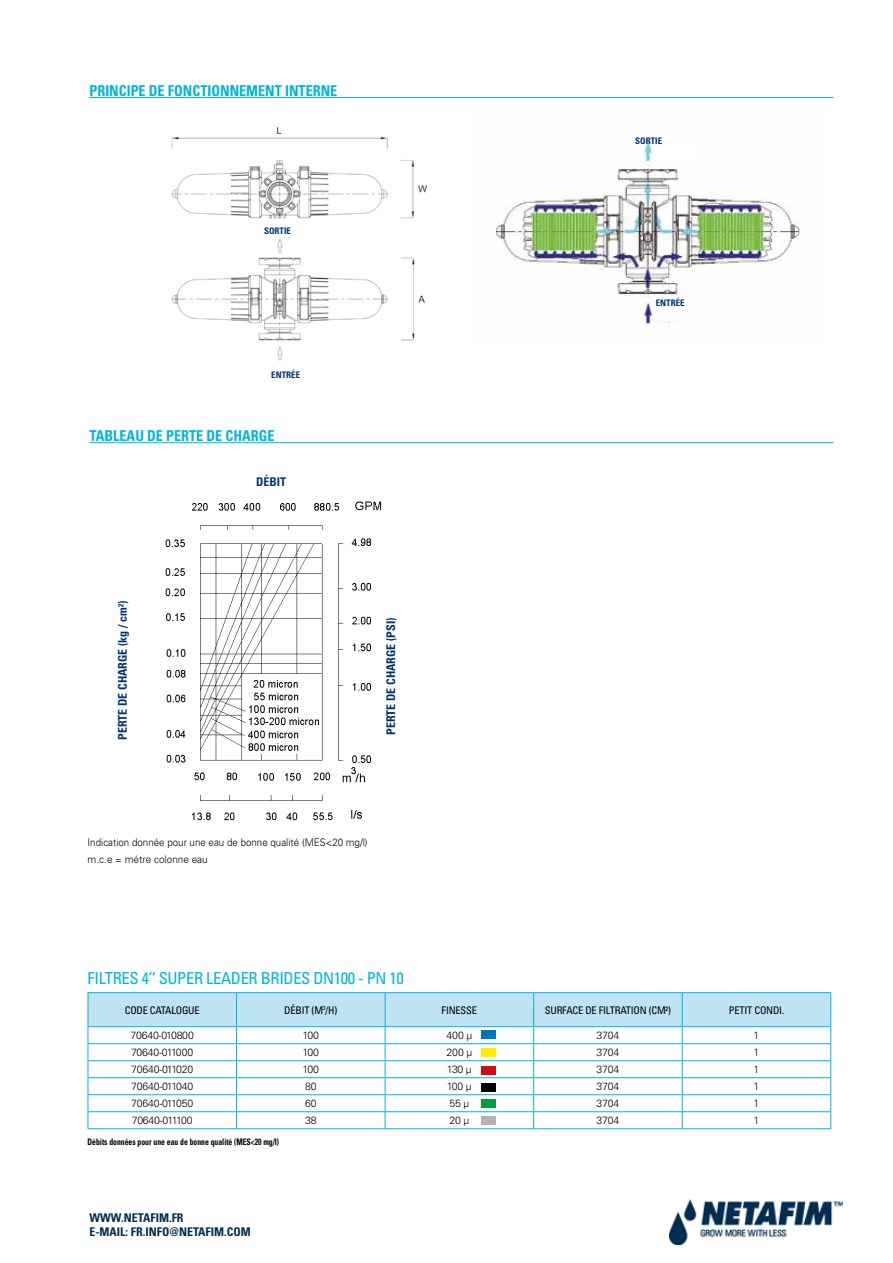
<style>
.page{position:relative;width:893px;height:1263px;background:#fff}
.page>*{position:absolute;margin:0;border:0;box-sizing:border-box;transform-origin:0 0}
.t1{font:condensed 16.5px "Univers LT Std";letter-spacing:-.02em;color:#00b5d8}
.t2{font:700 condensed 15px "Univers LT Std";color:#00b5d8;scale:.95 1}
.t3{font:700 condensed 12px "Univers LT Std";color:#00346e}
.t4{font:700 condensed 12px/14.4px "Univers LT Std";color:#002e51}
.t5{font:300 10.5px "Univers LT Std";letter-spacing:-.02em;color:#000}
.t6{font:300 10.5px/16.6px "Univers LT Std";color:#000;scale:.93 1}
.t7{font:condensed 10.5px "Univers LT Std";letter-spacing:-.02em;color:#000}
.t8{font:700 condensed 9px "Univers LT Std";color:#000;scale:.85 1}
.t9{font:700 condensed 9px "Univers LT Std";color:#00346e}
</style>
<div class="page">
<hr style="left:89px;top:97px;width:744px;height:1px;background:#00b5d8">
<hr style="left:89px;top:442px;width:744px;height:1px;background:#00b5d8">
<img style="left:495px;top:140px;width:306px;height:185px">
<img style="left:171px;top:126px;width:257px;height:235px">
<div style="left:285px;top:348px;width:29px;height:14px;background:#fff"></div>
<div style="left:655px;top:307px;width:28px;height:14px;background:#fff"></div>
<div style="left:285px;top:240px;width:38px;height:14px;background:#fff"></div>
<div style="left:654px;top:146px;width:38px;height:14px;background:#fff"></div>
<img style="left:165px;top:501px;width:217px;height:320px">
<div style="left:379px;top:552px;width:28px;height:161px;background:#fff"></div>
<hr style="left:88px;top:992px;width:149px;height:1px;background:#00b5d8">
<hr style="left:237px;top:992px;width:148px;height:1px;background:#00b5d8">
<hr style="left:385px;top:992px;width:149px;height:1px;background:#00b5d8">
<hr style="left:534px;top:992px;width:148px;height:1px;background:#00b5d8">
<hr style="left:682px;top:992px;width:149px;height:1px;background:#00b5d8">
<svg style="left:88px;top:993px;width:743px;height:135px"></svg>
<hr style="left:88px;top:1043px;width:149px;height:1px;background:#00b5d8">
<hr style="left:237px;top:1043px;width:148px;height:1px;background:#00b5d8">
<hr style="left:385px;top:1043px;width:149px;height:1px;background:#00b5d8">
<hr style="left:534px;top:1043px;width:148px;height:1px;background:#00b5d8">
<hr style="left:682px;top:1043px;width:149px;height:1px;background:#00b5d8">
<hr style="left:88px;top:1060px;width:149px;height:1px;background:#00b5d8">
<hr style="left:237px;top:1060px;width:148px;height:1px;background:#00b5d8">
<hr style="left:385px;top:1060px;width:149px;height:1px;background:#00b5d8">
<hr style="left:534px;top:1060px;width:148px;height:1px;background:#00b5d8">
<hr style="left:682px;top:1060px;width:149px;height:1px;background:#00b5d8">
<hr style="left:88px;top:1077px;width:149px;height:1px;background:#00b5d8">
<hr style="left:237px;top:1077px;width:148px;height:1px;background:#00b5d8">
<hr style="left:385px;top:1077px;width:149px;height:1px;background:#00b5d8">
<hr style="left:534px;top:1077px;width:148px;height:1px;background:#00b5d8">
<hr style="left:682px;top:1077px;width:149px;height:1px;background:#00b5d8">
<hr style="left:88px;top:1094px;width:149px;height:1px;background:#00b5d8">
<hr style="left:237px;top:1094px;width:148px;height:1px;background:#00b5d8">
<hr style="left:385px;top:1094px;width:149px;height:1px;background:#00b5d8">
<hr style="left:534px;top:1094px;width:148px;height:1px;background:#00b5d8">
<hr style="left:682px;top:1094px;width:149px;height:1px;background:#00b5d8">
<hr style="left:88px;top:1111px;width:149px;height:1px;background:#00b5d8">
<hr style="left:237px;top:1111px;width:148px;height:1px;background:#00b5d8">
<hr style="left:385px;top:1111px;width:149px;height:1px;background:#00b5d8">
<hr style="left:534px;top:1111px;width:148px;height:1px;background:#00b5d8">
<hr style="left:682px;top:1111px;width:149px;height:1px;background:#00b5d8">
<hr style="left:88px;top:1128px;width:149px;height:1px;background:#00b5d8">
<hr style="left:237px;top:1128px;width:148px;height:1px;background:#00b5d8">
<hr style="left:385px;top:1128px;width:149px;height:1px;background:#00b5d8">
<hr style="left:534px;top:1128px;width:148px;height:1px;background:#00b5d8">
<hr style="left:682px;top:1128px;width:149px;height:1px;background:#00b5d8">
<div style="left:481px;top:1048px;width:14px;height:9px;background:#ffed00"></div>
<div style="left:481px;top:1030px;width:15px;height:9px;background:#0075b7"></div>
<div style="left:481px;top:1066px;width:14px;height:8px;background:#d20a11"></div>
<div style="left:481px;top:1083px;width:14px;height:8px;background:#000"></div>
<div style="left:481px;top:1099px;width:14px;height:9px;background:#009e3d"></div>
<div style="left:481px;top:1116px;width:15px;height:9px;background:#b3b2b2"></div>
<img style="left:669px;top:1199px;width:173px;height:45px">
<h2 class="t2" style="left:89px;top:81px;width:262px">PRINCIPE DE FONCTIONNEMENT INTERNE</h2>
<p class="t9" style="left:264px;top:225px;width:29px">SORTIE</p>
<p class="t9" style="left:271px;top:369px;width:31px">ENTRÉE</p>
<h2 class="t2" style="left:89px;top:426px;width:196px">TABLEAU DE PERTE DE CHARGE</h2>
<p class="t3" style="left:256px;top:474px;width:31px">DÉBIT</p>
<p class="t3" style="left:115px;top:740px;width:141px;rotate:-90deg">PERTE DE CHARGE (kg / cm²)</p>
<p class="t3" style="left:384px;top:735px;width:119px;rotate:-90deg">PERTE DE CHARGE (PSI)</p>
<p class="t6" style="left:88px;top:834px;width:303px">Indication donnée pour une eau de bonne qualité (MES&lt;20 mg/l) m.c.e = métre colonne eau</p>
<p class="t9" style="left:635px;top:135px;width:29px">SORTIE</p>
<p class="t9" style="left:656px;top:297px;width:31px">ENTRÉE</p>
<h1 class="t1" style="left:88px;top:968px;width:318px">FILTRES 4’’ SUPER LEADER BRIDES DN100 - PN 10</h1>
<p class="t7" style="left:125px;top:1003px;width:77px">CODE CATALOGUE</p>
<p class="t7" style="left:284px;top:1003px;width:54px">DÉBIT (M<sup>3</sup>/H)</p>
<p class="t7" style="left:442px;top:1003px;width:37px">FINESSE</p>
<p class="t7" style="left:545px;top:1003px;width:128px">SURFACE DE FILTRATION (CM²)</p>
<p class="t7" style="left:729px;top:1003px;width:57px">PETIT CONDI.</p>
<p class="t5" style="left:131px;top:1029px;width:65px">70640-010800</p>
<p class="t5" style="left:303px;top:1029px;width:18px">100</p>
<p class="t5" style="left:447px;top:1029px;width:27px">400 µ</p>
<p class="t5" style="left:597px;top:1029px;width:24px">3704</p>
<p class="t5" style="left:754px;top:1029px;width:7px">1</p>
<p class="t5" style="left:131px;top:1046px;width:64px">70640-011000</p>
<p class="t5" style="left:303px;top:1046px;width:18px">100</p>
<p class="t5" style="left:447px;top:1046px;width:27px">200 µ</p>
<p class="t5" style="left:597px;top:1046px;width:24px">3704</p>
<p class="t5" style="left:754px;top:1046px;width:7px">1</p>
<p class="t5" style="left:131px;top:1063px;width:64px">70640-011020</p>
<p class="t5" style="left:303px;top:1063px;width:18px">100</p>
<p class="t5" style="left:447px;top:1063px;width:26px">130 µ</p>
<p class="t5" style="left:597px;top:1063px;width:24px">3704</p>
<p class="t5" style="left:754px;top:1063px;width:7px">1</p>
<p class="t5" style="left:131px;top:1080px;width:64px">70640-011040</p>
<p class="t5" style="left:305px;top:1080px;width:13px">80</p>
<p class="t5" style="left:447px;top:1080px;width:26px">100 µ</p>
<p class="t5" style="left:597px;top:1080px;width:24px">3704</p>
<p class="t5" style="left:754px;top:1080px;width:7px">1</p>
<p class="t5" style="left:131px;top:1097px;width:64px">70640-011050</p>
<p class="t5" style="left:305px;top:1097px;width:13px">60</p>
<p class="t5" style="left:449px;top:1097px;width:21px">55 µ</p>
<p class="t5" style="left:597px;top:1097px;width:24px">3704</p>
<p class="t5" style="left:754px;top:1097px;width:7px">1</p>
<p class="t5" style="left:132px;top:1114px;width:63px">70640-011100</p>
<p class="t5" style="left:305px;top:1114px;width:13px">38</p>
<p class="t5" style="left:449px;top:1114px;width:21px">20 µ</p>
<p class="t5" style="left:597px;top:1114px;width:24px">3704</p>
<p class="t5" style="left:754px;top:1114px;width:7px">1</p>
<p class="t8" style="left:88px;top:1136px;width:227px">Débits données pour une eau de bonne qualité (MES&lt;20 mg/l)</p>
<p class="t4" style="left:89px;top:1210px;width:163px">WWW.NETAFIM.FR<br>E-MAIL: FR.INFO@NETAFIM.COM</p>
</div>
